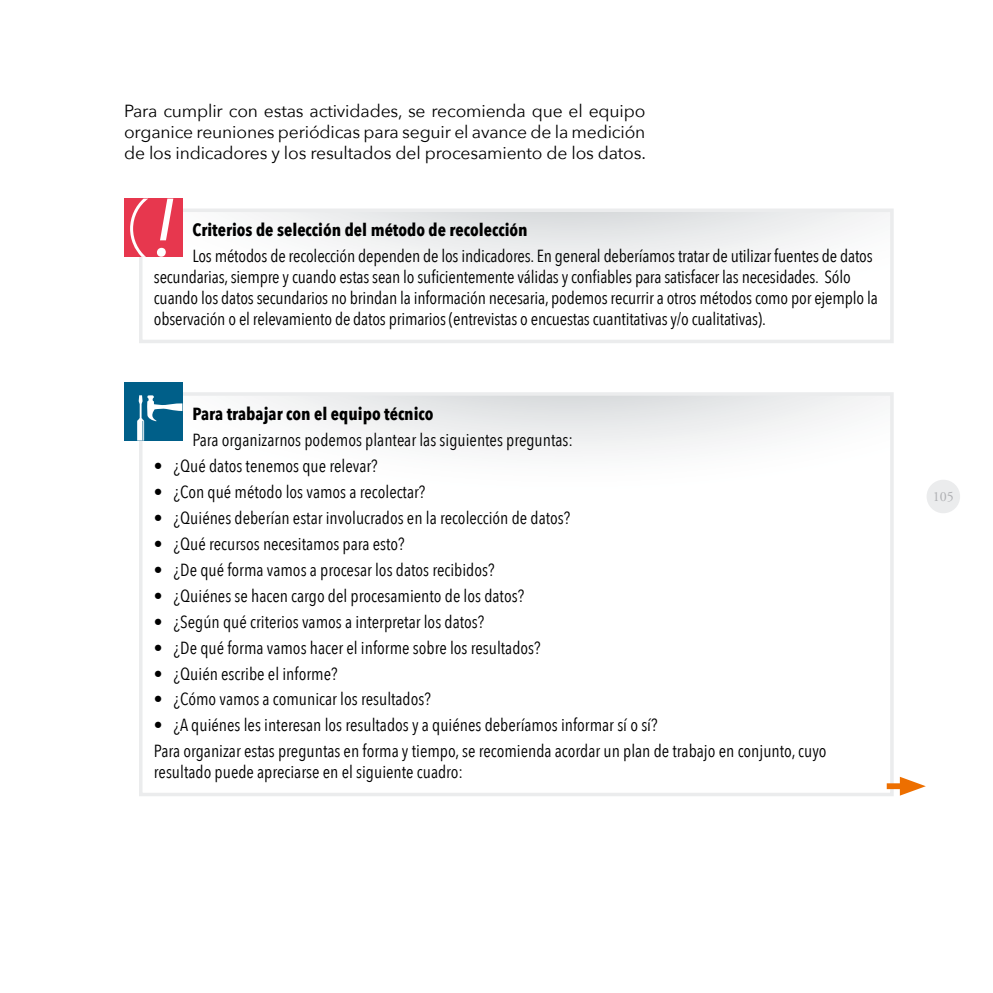
<style>
.page{position:relative;width:993px;height:993px;background:#fff}
.page>*{position:absolute;margin:0;border:0;box-sizing:border-box;transform-origin:0 0}
.LATERALES{font:17.5px/21px "Avenir Next Condensed";color:#000}
.tx_01{font:17.5px/21px "Avenir Next";letter-spacing:-.01em;color:#000;text-align:justify}
.LATERALES-2{font:700 17.5px "Avenir Next Condensed";color:#000}
.t1{font:14px "Adobe Garamond Pro";color:#aeafb2}
</style>
<div class="page">
<div style="left:926px;top:479px;width:33px;height:34px;background:#ebeced;border-radius:50%"></div>
<svg style="left:144px;top:397px;width:731px;height:55px"></svg>
<div style="left:139px;top:392px;width:754px;height:404px;border:4px solid #ebeced"></div>
<svg style="left:182px;top:213px;width:695px;height:55px"></svg>
<div style="left:139px;top:208px;width:754px;height:135px;border:4px solid #ebeced"></div>
<div style="left:886px;top:783px;width:24px;height:5px;background:#ed6f00"></div>
<svg style="left:899px;top:776px;width:26px;height:19px"></svg>
<div style="left:124px;top:198px;width:58px;height:59px;background:#e7374e"></div>
<svg style="left:157px;top:198px;width:16px;height:59px"></svg>
<svg style="left:130px;top:198px;width:18px;height:59px"></svg>
<div style="left:124px;top:382px;width:58px;height:58px;background:#005f89"></div>
<svg style="left:137px;top:395px;width:45px;height:45px"></svg>
<p class="tx_01" style="left:124px;top:100px;width:523px">Para cumplir con estas actividades, se recomienda que el equipo organice reuniones periódicas para seguir el avance de la medición de los indicadores y los resultados del procesamiento de los datos.</p>
<p class="LATERALES-2" style="left:192px;top:219px;width:337px">Criterios de selección del método de recolección</p>
<p class="LATERALES" style="left:154px;top:245px;width:725px;text-indent:38px">Los métodos de recolección dependen de los indicadores. En general deberíamos tratar de utilizar fuentes de datos secundarias, siempre y cuando estas sean lo suficientemente válidas y confiables para satisfacer las necesidades. Sólo cuando los datos secundarios no brindan la información necesaria, podemos recurrir a otros métodos como por ejemplo la observación o el relevamiento de datos primarios (entrevistas o encuestas cuantitativas y/o cualitativas).</p>
<p class="LATERALES-2" style="left:192px;top:402px;width:242px">Para trabajar con el equipo técnico</p>
<p class="LATERALES" style="left:192px;top:429px;width:382px">Para organizarnos podemos plantear las siguientes preguntas:</p>
<p class="LATERALES" style="left:154px;top:455px;width:225px">• ¿Qué datos tenemos que relevar?</p>
<p class="LATERALES" style="left:154px;top:481px;width:273px">• ¿Con qué método los vamos a recolectar?</p>
<p class="LATERALES" style="left:154px;top:507px;width:418px">• ¿Quiénes deberían estar involucrados en la recolección de datos?</p>
<p class="LATERALES" style="left:154px;top:532px;width:252px">• ¿Qué recursos necesitamos para esto?</p>
<p class="LATERALES" style="left:154px;top:558px;width:342px">• ¿De qué forma vamos a procesar los datos recibidos?</p>
<p class="LATERALES" style="left:154px;top:584px;width:371px">• ¿Quiénes se hacen cargo del procesamiento de los datos?</p>
<p class="LATERALES" style="left:154px;top:610px;width:332px">• ¿Según qué criterios vamos a interpretar los datos?</p>
<p class="LATERALES" style="left:154px;top:636px;width:388px">• ¿De qué forma vamos hacer el informe sobre los resultados?</p>
<p class="LATERALES" style="left:154px;top:662px;width:185px">• ¿Quién escribe el informe?</p>
<p class="LATERALES" style="left:154px;top:688px;width:278px">• ¿Cómo vamos a comunicar los resultados?</p>
<p class="LATERALES" style="left:154px;top:714px;width:505px">• ¿A quiénes les interesan los resultados y a quiénes deberíamos informar sí o sí?</p>
<p class="LATERALES" style="left:154px;top:740px;width:674px">Para organizar estas preguntas en forma y tiempo, se recomienda acordar un plan de trabajo en conjunto, cuyo resultado puede apreciarse en el siguiente cuadro:</p>
<p class="t1" style="left:932px;top:488px;width:22px">105</p>
</div>
